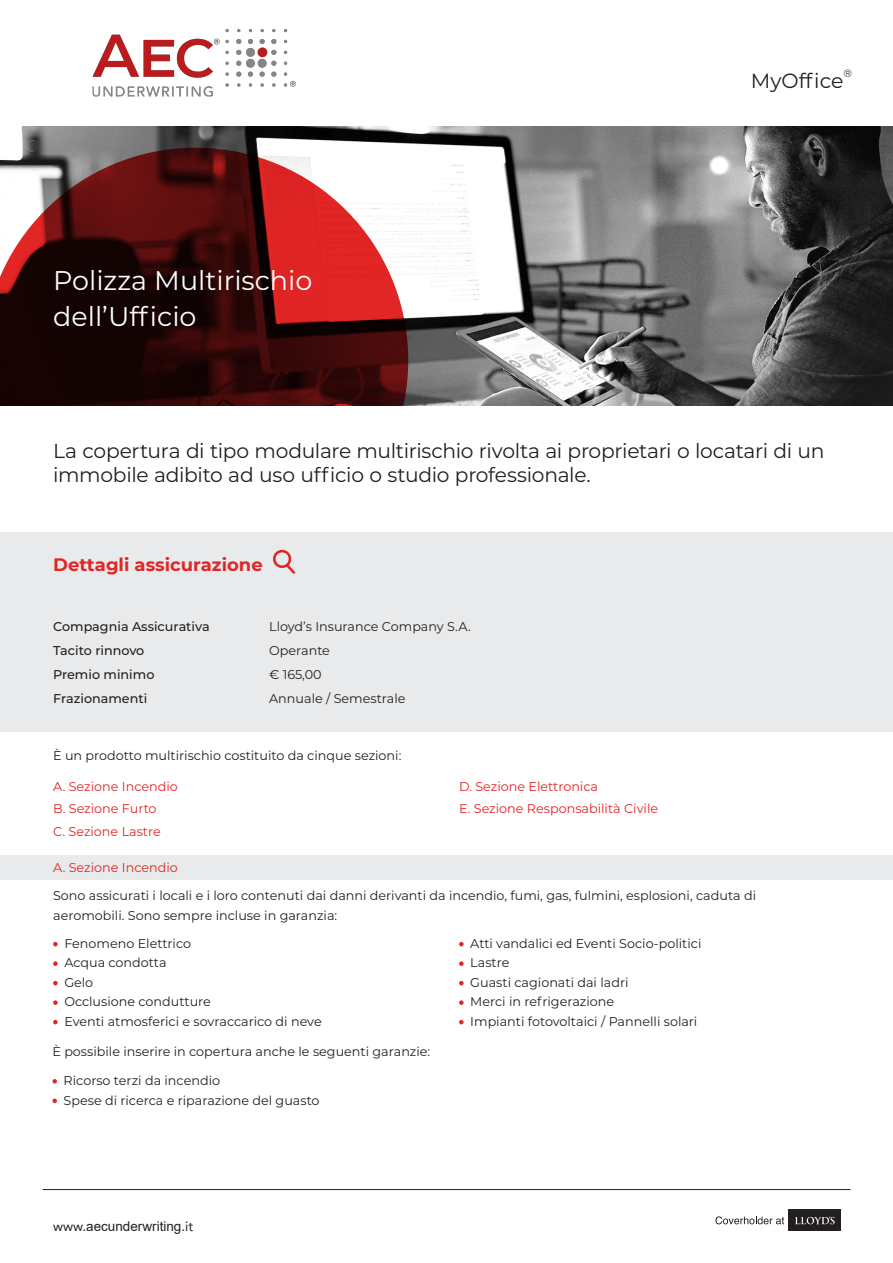
<style>
.page{position:relative;width:893px;height:1263px;background:#fff}
.page>*{position:absolute;margin:0;border:0;box-sizing:border-box;transform-origin:0 0}
.t1{font:27px/36px "Montserrat";color:#fff}
.t2{font:20.55px "Montserrat";color:#231f20}
.t3{font:20.25px/24.3px "Montserrat";letter-spacing:-.015em;color:#231f20}
.t4{font:700 18px "Montserrat";color:#e22525}
.t5{font:13.5px "Arial";color:#231f20}
.t6{font:12.75px/19.5px "Montserrat";color:#231f20}
.t7{font:12.75px "Montserrat";color:#e22525}
.t8{font:500 12.75px "Montserrat";color:#231f20}
.t9{font:10.65px "Montserrat";color:#231f20}
.s1{font-family:"Avenir"}
</style>
<div class="page">
<img style="left:21px;top:126px;width:872px;height:279px">
<svg style="left:0;top:148px;width:408px;height:257px;background:#642a2a"></svg>
<div style="left:0;top:532px;width:893px;height:199px;background:#e9eaeb"></div>
<div style="left:0;top:856px;width:893px;height:24px;background:#e9eaeb"></div>
<svg style="left:273px;top:549px;width:23px;height:25px"></svg>
<svg style="left:53px;top:942px;width:5px;height:4px"></svg>
<svg style="left:53px;top:961px;width:5px;height:5px"></svg>
<svg style="left:53px;top:981px;width:5px;height:4px"></svg>
<svg style="left:53px;top:1000px;width:5px;height:5px"></svg>
<svg style="left:53px;top:1020px;width:5px;height:4px"></svg>
<svg style="left:459px;top:942px;width:5px;height:4px"></svg>
<svg style="left:459px;top:961px;width:5px;height:5px"></svg>
<svg style="left:459px;top:981px;width:5px;height:4px"></svg>
<svg style="left:459px;top:1000px;width:5px;height:5px"></svg>
<svg style="left:459px;top:1020px;width:5px;height:4px"></svg>
<svg style="left:52px;top:1079px;width:5px;height:4px"></svg>
<svg style="left:52px;top:1098px;width:5px;height:5px"></svg>
<img style="left:53px;top:29px;width:288px;height:135px">
<hr style="left:43px;top:1189px;width:807px;height:1px;background:#231f20">
<div style="left:789px;top:1210px;width:52px;height:21px;background:#231f20"></div>
<svg style="left:795px;top:1216px;width:40px;height:8px"></svg>
<svg style="left:715px;top:1216px;width:69px;height:8px"></svg>
<p class="t1" style="left:53px;top:261px;width:261px">Polizza Multirischio dell’Ufficio</p>
<p class="t2" style="left:751px;top:67px;width:94px">MyOffice</p>
<p class="t9" style="left:843px;top:66px;width:10px">®</p>
<p class="t3" style="left:53px;top:438px;width:773px">La copertura di tipo modulare multirischio rivolta ai proprietari o locatari di un immobile adibito ad uso ufficio o studio professionale.</p>
<p class="t4" style="left:53px;top:552px;width:211px">Dettagli assicurazione</p>
<p class="t8" style="left:53px;top:617px;width:158px">Compagnia Assicurativa</p>
<p class="t6" style="left:269px;top:616px;width:203px">Lloyd’s Insurance Company S.A.</p>
<p class="t8" style="left:53px;top:641px;width:93px">Tacito rinnovo</p>
<p class="t6" style="left:269px;top:640px;width:62px">Operante</p>
<p class="t8" style="left:53px;top:665px;width:103px">Premio minimo</p>
<p class="t6" style="left:269px;top:664px;width:54px">€ 165,00</p>
<p class="t8" style="left:53px;top:689px;width:96px">Frazionamenti</p>
<p class="t6" style="left:269px;top:688px;width:138px">Annuale / Semestrale</p>
<p class="t6" style="left:53px;top:745px;width:350px">È un prodotto multirischio costituito da cinque sezioni:</p>
<p class="t7" style="left:53px;top:777px;width:126px">A. Sezione Incendio</p>
<p class="t7" style="left:53px;top:800px;width:105px">B. Sezione Furto</p>
<p class="t7" style="left:53px;top:822px;width:109px">C. Sezione Lastre</p>
<p class="t7" style="left:459px;top:777px;width:140px">D. Sezione Elettronica</p>
<p class="t7" style="left:459px;top:800px;width:201px">E. Sezione Responsabilità Civile</p>
<p class="t7" style="left:53px;top:859px;width:126px">A. Sezione Incendio</p>
<p class="t6" style="left:53px;top:886px;width:704px">Sono assicurati i locali e i loro contenuti dai danni derivanti da incendio, fumi, gas, fulmini, esplosioni, caduta di aeromobili. Sono sempre incluse in garanzia:</p>
<p class="t6" style="left:64px;top:933px;width:128px">Fenomeno Elettrico</p>
<p class="t6" style="left:64px;top:953px;width:104px">Acqua condotta</p>
<p class="t6" style="left:64px;top:972px;width:30px">Gelo</p>
<p class="t6" style="left:64px;top:992px;width:148px">Occlusione condutture</p>
<p class="t6" style="left:64px;top:1011px;width:259px">Eventi atmosferici e sovraccarico di neve</p>
<p class="t6" style="left:470px;top:933px;width:233px">Atti vandalici ed Eventi Socio-politici</p>
<p class="t6" style="left:470px;top:953px;width:41px">Lastre</p>
<p class="t6" style="left:470px;top:972px;width:160px">Guasti cagionati dai ladri</p>
<p class="t6" style="left:470px;top:992px;width:145px">Merci in refrigerazione</p>
<p class="t6" style="left:470px;top:1011px;width:229px">Impianti fotovoltaici / Pannelli solari</p>
<p class="t6" style="left:52px;top:1041px;width:379px">È possibile inserire in copertura anche le seguenti garanzie:</p>
<p class="t6" style="left:64px;top:1070px;width:158px">Ricorso terzi da incendio</p>
<p class="t6" style="left:64px;top:1090px;width:257px">Spese di ricerca e riparazione del guasto</p>
<p class="t5" style="left:53px;top:1219px;width:142px"><span class="s1">www.</span>aecunderwriting<span class="s1">.it</span></p>
</div>
